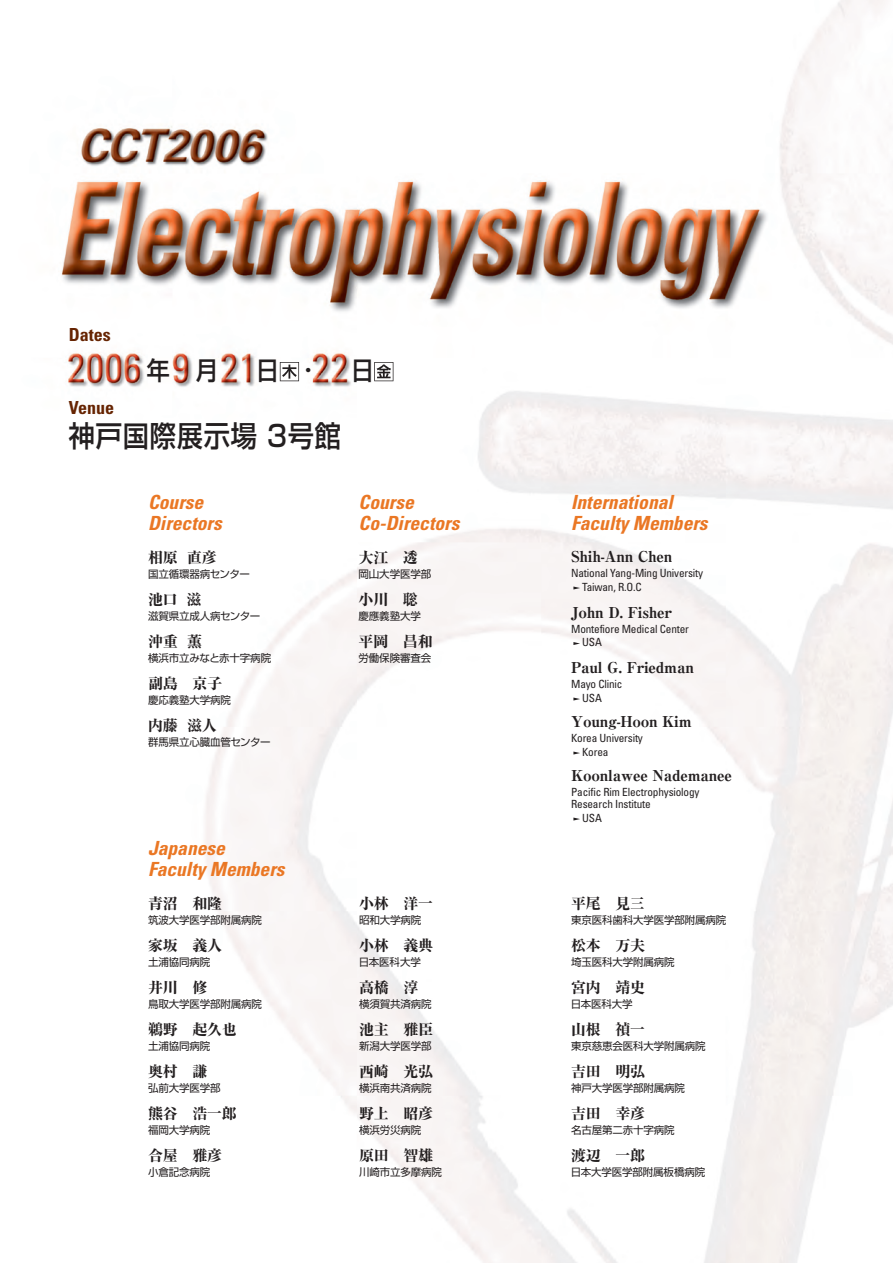
<style>
.page{position:relative;width:893px;height:1263px;background:#fff}
.page>*{position:absolute;margin:0;border:0;box-sizing:border-box;transform-origin:0 0}
.t1{font:500 29.25px "Shin Go";letter-spacing:.025em;color:#231f20;scale:.9 1}
.t2{font:500 25.5px "Shin Go";color:#231f20;scale:.9 1}
.t3{font:italic 700 condensed 19.5px/21px "Univers";color:#ea7724}
.t4{font:700 condensed 18px "Univers";color:#662402}
.t5{font:800 15px "Ryumin";letter-spacing:-.015em;color:#231f20}
.t6{font:condensed 11.25px/13.5px "Univers";letter-spacing:-.015em;color:#231f20}
.t7{font:10.5px "Shin Go";letter-spacing:-.015em;color:#231f20}
.s1{font-size:21px}
</style>
<div class="page">
<img style="left:61px;top:0;width:832px;height:1263px">
<svg style="left:573px;top:586px;width:7px;height:3px"></svg>
<svg style="left:573px;top:642px;width:7px;height:3px"></svg>
<svg style="left:573px;top:697px;width:7px;height:3px"></svg>
<svg style="left:573px;top:751px;width:7px;height:3px"></svg>
<svg style="left:573px;top:817px;width:7px;height:3px"></svg>
<svg style="left:280px;top:362px;width:19px;height:19px"></svg>
<svg style="left:374px;top:362px;width:19px;height:19px"></svg>
<h3 class="t4" style="left:69px;top:323px;width:43px">Dates</h3>
<h2 class="t2" style="left:147px;top:353px;width:81px">年 月</h2>
<h2 class="t2" style="left:256px;top:353px;width:71px">日 <span class="s1">・</span></h2>
<h2 class="t2" style="left:351px;top:353px;width:27px">日</h2>
<h3 class="t4" style="left:69px;top:397px;width:47px">Venue</h3>
<h1 class="t1" style="left:69px;top:417px;width:304px">神戸国際展示場 3号館</h1>
<h3 class="t3" style="left:148px;top:492px;width:75px">Course<br>Directors</h3>
<h3 class="t5" style="left:148px;top:548px;width:70px">相原 直彦</h3>
<p class="t7" style="left:148px;top:567px;width:103px">国立循環器病センター</p>
<h3 class="t5" style="left:148px;top:590px;width:55px">池口 滋</h3>
<p class="t7" style="left:148px;top:609px;width:114px">滋賀県立成人病センター</p>
<h3 class="t5" style="left:148px;top:632px;width:56px">沖重 薫</h3>
<p class="t7" style="left:148px;top:651px;width:125px">横浜市立みなと赤十字病院</p>
<h3 class="t5" style="left:148px;top:674px;width:76px">副島 京子</h3>
<p class="t7" style="left:148px;top:693px;width:84px">慶応義塾大学病院</p>
<h3 class="t5" style="left:148px;top:716px;width:70px">内藤 滋人</h3>
<p class="t7" style="left:148px;top:735px;width:124px">群馬県立心臓血管センター</p>
<h3 class="t3" style="left:359px;top:492px;width:102px">Course<br>Co-Directors</h3>
<h3 class="t5" style="left:359px;top:548px;width:61px">大江 透</h3>
<p class="t7" style="left:359px;top:567px;width:74px">岡山大学医学部</p>
<h3 class="t5" style="left:359px;top:590px;width:61px">小川 聡</h3>
<p class="t7" style="left:359px;top:609px;width:64px">慶應義塾大学</p>
<h3 class="t5" style="left:359px;top:632px;width:76px">平岡 昌和</h3>
<p class="t7" style="left:359px;top:651px;width:74px">労働保険審査会</p>
<h3 class="t3" style="left:148px;top:837px;width:138px">Japanese<br>Faculty Members</h3>
<h3 class="t5" style="left:148px;top:894px;width:76px">青沼 和隆</h3>
<p class="t7" style="left:148px;top:913px;width:115px">筑波大学医学部附属病院</p>
<h3 class="t5" style="left:148px;top:936px;width:76px">家坂 義人</h3>
<p class="t7" style="left:148px;top:955px;width:64px">土浦協同病院</p>
<h3 class="t5" style="left:148px;top:978px;width:61px">井川 修</h3>
<p class="t7" style="left:148px;top:997px;width:115px">鳥取大学医学部附属病院</p>
<h3 class="t5" style="left:148px;top:1020px;width:90px">鵜野 起久也</h3>
<p class="t7" style="left:148px;top:1039px;width:64px">土浦協同病院</p>
<h3 class="t5" style="left:148px;top:1062px;width:61px">奥村 謙</h3>
<p class="t7" style="left:148px;top:1081px;width:74px">弘前大学医学部</p>
<h3 class="t5" style="left:148px;top:1104px;width:90px">熊谷 浩一郎</h3>
<p class="t7" style="left:148px;top:1123px;width:64px">福岡大学病院</p>
<h3 class="t5" style="left:148px;top:1146px;width:76px">合屋 雅彦</h3>
<p class="t7" style="left:148px;top:1165px;width:64px">小倉記念病院</p>
<h3 class="t5" style="left:359px;top:894px;width:76px">小林 洋一</h3>
<p class="t7" style="left:359px;top:913px;width:64px">昭和大学病院</p>
<h3 class="t5" style="left:359px;top:936px;width:76px">小林 義典</h3>
<p class="t7" style="left:359px;top:955px;width:63px">日本医科大学</p>
<h3 class="t5" style="left:359px;top:978px;width:61px">高橋 淳</h3>
<p class="t7" style="left:359px;top:997px;width:74px">横須賀共済病院</p>
<h3 class="t5" style="left:359px;top:1020px;width:76px">池主 雅臣</h3>
<p class="t7" style="left:359px;top:1039px;width:74px">新潟大学医学部</p>
<h3 class="t5" style="left:359px;top:1062px;width:76px">西崎 光弘</h3>
<p class="t7" style="left:359px;top:1081px;width:74px">横浜南共済病院</p>
<h3 class="t5" style="left:359px;top:1104px;width:76px">野上 昭彦</h3>
<p class="t7" style="left:359px;top:1123px;width:64px">横浜労災病院</p>
<h3 class="t5" style="left:359px;top:1146px;width:76px">原田 智雄</h3>
<p class="t7" style="left:359px;top:1165px;width:84px">川崎市立多摩病院</p>
<h3 class="t3" style="left:571px;top:492px;width:138px">International<br>Faculty Members</h3>
<h3 class="t5" style="left:571px;top:547px;width:103px">Shih-Ann Chen</h3>
<p class="t6" style="left:582px;top:566px;width:123px;text-indent:-11px">National Yang-Ming University<br>Taiwan, R.O.C</p>
<h3 class="t5" style="left:571px;top:603px;width:102px">John D. Fisher</h3>
<p class="t6" style="left:582px;top:622px;width:108px;text-indent:-11px">Montefiore Medical Center<br>USA</p>
<h3 class="t5" style="left:571px;top:658px;width:124px">Paul G. Friedman</h3>
<p class="t6" style="left:582px;top:677px;width:42px;text-indent:-11px">Mayo Clinic<br>USA</p>
<h3 class="t5" style="left:571px;top:712px;width:122px">Young-Hoon Kim</h3>
<p class="t6" style="left:582px;top:731px;width:62px;text-indent:-11px">Korea University<br>Korea</p>
<h3 class="t5" style="left:571px;top:766px;width:162px">Koonlawee Nademanee</h3>
<p class="t6" style="left:571px;top:786px;width:130px;line-height:12px">Pacific Rim Electrophysiology<br>Research Institute</p>
<p class="t6" style="left:582px;top:811px;width:21px">USA</p>
<h3 class="t5" style="left:571px;top:894px;width:76px">平尾 見三</h3>
<p class="t7" style="left:571px;top:913px;width:157px">東京医科歯科大学医学部附属病院</p>
<h3 class="t5" style="left:571px;top:936px;width:76px">松本 万夫</h3>
<p class="t7" style="left:571px;top:955px;width:105px">埼玉医科大学附属病院</p>
<h3 class="t5" style="left:571px;top:978px;width:76px">宮内 靖史</h3>
<p class="t7" style="left:571px;top:997px;width:63px">日本医科大学</p>
<h3 class="t5" style="left:571px;top:1020px;width:76px">山根 禎一</h3>
<p class="t7" style="left:571px;top:1039px;width:136px">東京慈恵会医科大学附属病院</p>
<h3 class="t5" style="left:571px;top:1062px;width:76px">吉田 明弘</h3>
<p class="t7" style="left:571px;top:1081px;width:115px">神戸大学医学部附属病院</p>
<h3 class="t5" style="left:571px;top:1104px;width:76px">吉田 幸彦</h3>
<p class="t7" style="left:571px;top:1123px;width:105px">名古屋第二赤十字病院</p>
<h3 class="t5" style="left:571px;top:1146px;width:76px">渡辺 一郎</h3>
<p class="t7" style="left:571px;top:1165px;width:136px">日本大学医学部附属板橋病院</p>
</div>
